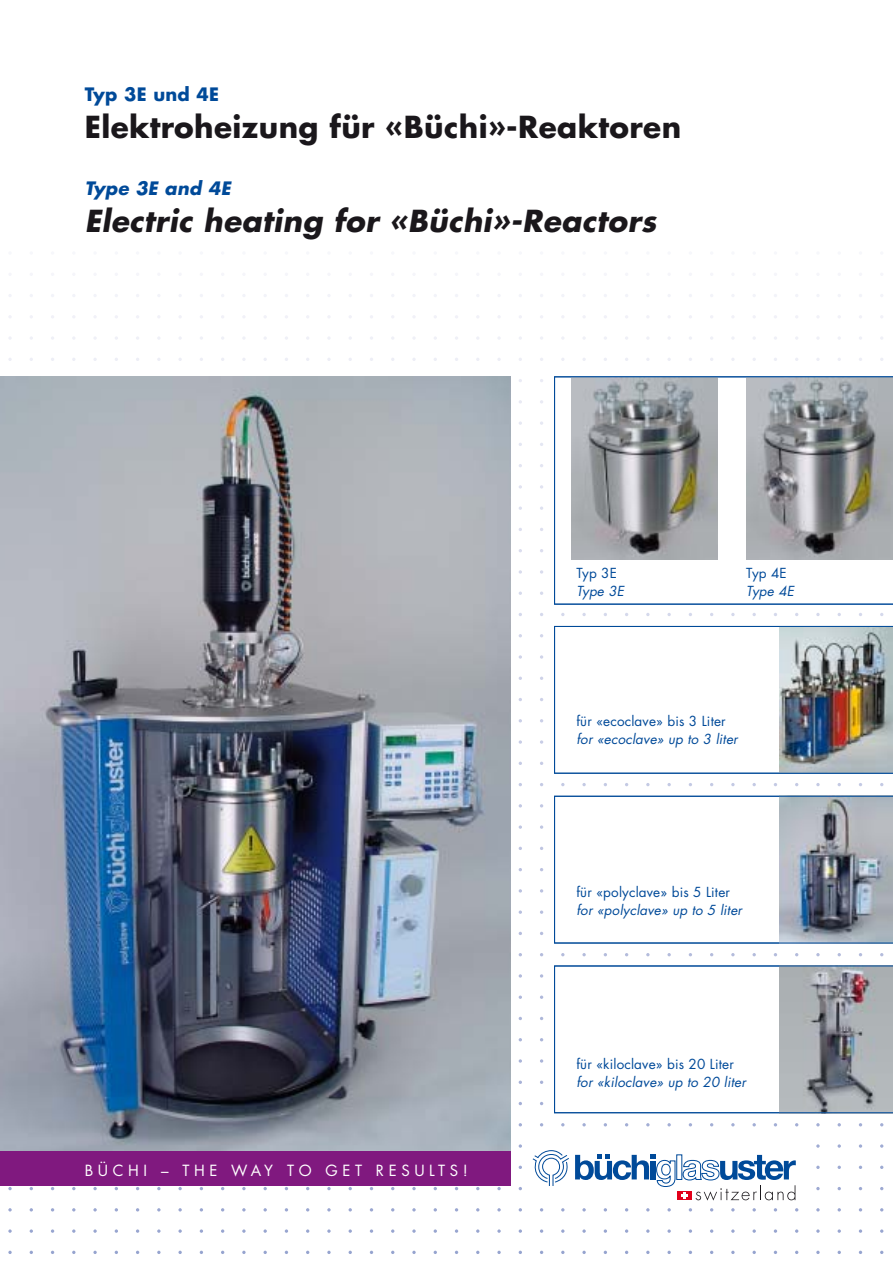
<style>
.page{position:relative;width:893px;height:1263px;background:#fff}
.page>*{position:absolute;margin:0;border:0;box-sizing:border-box;transform-origin:0 0}
.t1{font:700 29.55px "Futura";letter-spacing:.015em;color:#1a171b}
.t2{font:italic 700 29.55px "Futura";color:#1a171b}
.t3{font:italic 700 18px "Futura";color:#004a99}
.t4{font:700 18px "Futura";letter-spacing:.015em;color:#004a99}
.t5{font:15px "Futura";letter-spacing:.31em;color:#fff}
.t6{font:italic 13.5px "Futura";letter-spacing:.01em;color:#004a99}
.t7{font:13.5px "Futura";letter-spacing:.01em;color:#004a99}
</style>
<div class="page">
<svg style="left:816px;top:1251px;width:4px;height:3px"></svg>
<svg style="left:731px;top:1251px;width:4px;height:3px"></svg>
<svg style="left:667px;top:1251px;width:4px;height:3px"></svg>
<svg style="left:646px;top:1251px;width:4px;height:3px"></svg>
<svg style="left:582px;top:1251px;width:4px;height:3px"></svg>
<svg style="left:497px;top:1251px;width:4px;height:3px"></svg>
<svg style="left:412px;top:1251px;width:4px;height:3px"></svg>
<svg style="left:327px;top:1251px;width:4px;height:3px"></svg>
<svg style="left:263px;top:1251px;width:4px;height:3px"></svg>
<svg style="left:242px;top:1251px;width:4px;height:3px"></svg>
<svg style="left:178px;top:1251px;width:4px;height:3px"></svg>
<svg style="left:157px;top:1251px;width:4px;height:3px"></svg>
<svg style="left:93px;top:1251px;width:4px;height:3px"></svg>
<svg style="left:72px;top:1251px;width:4px;height:3px"></svg>
<svg style="left:8px;top:1251px;width:4px;height:3px"></svg>
<svg style="left:859px;top:1229px;width:3px;height:4px"></svg>
<svg style="left:837px;top:1229px;width:4px;height:4px"></svg>
<svg style="left:816px;top:1229px;width:4px;height:4px"></svg>
<svg style="left:774px;top:1229px;width:3px;height:4px"></svg>
<svg style="left:752px;top:1229px;width:4px;height:4px"></svg>
<svg style="left:731px;top:1229px;width:4px;height:4px"></svg>
<svg style="left:689px;top:1229px;width:3px;height:4px"></svg>
<svg style="left:667px;top:1229px;width:4px;height:4px"></svg>
<svg style="left:646px;top:1229px;width:4px;height:4px"></svg>
<svg style="left:625px;top:1229px;width:3px;height:4px"></svg>
<svg style="left:604px;top:1229px;width:3px;height:4px"></svg>
<svg style="left:582px;top:1229px;width:4px;height:4px"></svg>
<svg style="left:540px;top:1229px;width:3px;height:4px"></svg>
<svg style="left:519px;top:1229px;width:3px;height:4px"></svg>
<svg style="left:497px;top:1229px;width:4px;height:4px"></svg>
<svg style="left:455px;top:1229px;width:3px;height:4px"></svg>
<svg style="left:412px;top:1229px;width:4px;height:4px"></svg>
<svg style="left:370px;top:1229px;width:3px;height:4px"></svg>
<svg style="left:327px;top:1229px;width:4px;height:4px"></svg>
<svg style="left:285px;top:1229px;width:3px;height:4px"></svg>
<svg style="left:263px;top:1229px;width:4px;height:4px"></svg>
<svg style="left:242px;top:1229px;width:4px;height:4px"></svg>
<svg style="left:221px;top:1229px;width:3px;height:4px"></svg>
<svg style="left:200px;top:1229px;width:3px;height:4px"></svg>
<svg style="left:178px;top:1229px;width:4px;height:4px"></svg>
<svg style="left:157px;top:1229px;width:4px;height:4px"></svg>
<svg style="left:136px;top:1229px;width:3px;height:4px"></svg>
<svg style="left:115px;top:1229px;width:3px;height:4px"></svg>
<svg style="left:93px;top:1229px;width:4px;height:4px"></svg>
<svg style="left:72px;top:1229px;width:4px;height:4px"></svg>
<svg style="left:51px;top:1229px;width:3px;height:4px"></svg>
<svg style="left:8px;top:1229px;width:4px;height:4px"></svg>
<svg style="left:816px;top:1187px;width:4px;height:3px"></svg>
<svg style="left:497px;top:1187px;width:4px;height:3px"></svg>
<svg style="left:412px;top:1187px;width:4px;height:3px"></svg>
<svg style="left:327px;top:1187px;width:4px;height:3px"></svg>
<svg style="left:242px;top:1187px;width:4px;height:3px"></svg>
<svg style="left:178px;top:1187px;width:4px;height:3px"></svg>
<svg style="left:157px;top:1187px;width:4px;height:3px"></svg>
<svg style="left:93px;top:1187px;width:4px;height:3px"></svg>
<svg style="left:72px;top:1187px;width:4px;height:3px"></svg>
<svg style="left:8px;top:1187px;width:4px;height:3px"></svg>
<svg style="left:837px;top:1165px;width:4px;height:4px"></svg>
<svg style="left:816px;top:1165px;width:4px;height:4px"></svg>
<svg style="left:859px;top:1144px;width:3px;height:4px"></svg>
<svg style="left:837px;top:1144px;width:4px;height:4px"></svg>
<svg style="left:816px;top:1144px;width:4px;height:4px"></svg>
<svg style="left:519px;top:1144px;width:3px;height:4px"></svg>
<svg style="left:540px;top:1059px;width:3px;height:4px"></svg>
<svg style="left:519px;top:1059px;width:3px;height:4px"></svg>
<svg style="left:540px;top:974px;width:3px;height:4px"></svg>
<svg style="left:519px;top:974px;width:3px;height:4px"></svg>
<img style="left:0;top:376px;width:510px;height:775px">
<div style="left:0;top:1151px;width:510px;height:34px;background:#80197f"></div>
<svg style="left:575px;top:1155px;width:29px;height:25px"></svg>
<svg style="left:604px;top:1155px;width:42px;height:25px"></svg>
<svg style="left:533px;top:1150px;width:36px;height:36px"></svg>
<svg style="left:696px;top:1155px;width:100px;height:45px"></svg>
<div style="left:677px;top:1191px;width:15px;height:9px;background:#e2001a"></div>
<svg style="left:646px;top:1154px;width:74px;height:45px"></svg>
<svg style="left:554px;top:376px;width:338px;height:737px"></svg>
<h2 class="t4" style="left:85px;top:86px;width:136px">Typ 3E und 4E</h2>
<h1 class="t1" style="left:85px;top:113px;width:598px">Elektroheizung für «Büchi»-Reaktoren</h1>
<h2 class="t3" style="left:85px;top:180px;width:150px">Type 3E and 4E</h2>
<h1 class="t2" style="left:85px;top:208px;width:578px">Electric heating for «Büchi»-Reactors</h1>
<p class="t7" style="left:576px;top:566px;width:42px">Typ 3E</p>
<p class="t6" style="left:576px;top:584px;width:52px">Type 3E</p>
<p class="t7" style="left:746px;top:566px;width:42px">Typ 4E</p>
<p class="t6" style="left:746px;top:584px;width:52px">Type 4E</p>
<p class="t7" style="left:576px;top:715px;width:151px">für «ecoclave» bis 3 Liter</p>
<p class="t6" style="left:576px;top:733px;width:165px">for «ecoclave» up to 3 liter</p>
<p class="t7" style="left:576px;top:886px;width:155px">für «polyclave» bis 5 Liter</p>
<p class="t6" style="left:576px;top:904px;width:169px">for «polyclave» up to 5 liter</p>
<p class="t5" style="left:85px;top:1163px;width:385px">BÜCHI – THE WAY TO GET RESULTS!</p>
<p class="t7" style="left:576px;top:1057px;width:159px">für «kiloclave» bis 20 Liter</p>
<p class="t6" style="left:576px;top:1075px;width:173px">for «kiloclave» up to 20 liter</p>
</div>
